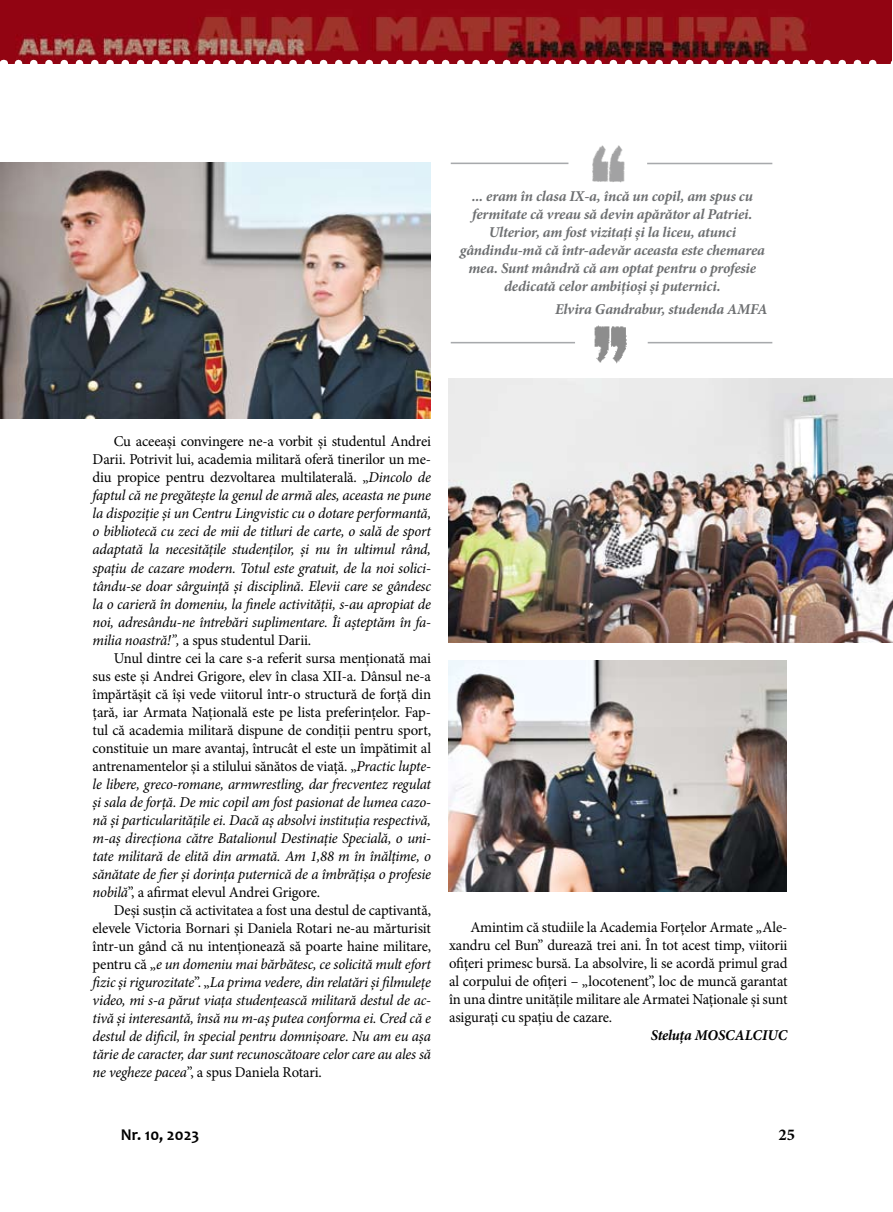
<style>
.page{position:relative;width:893px;height:1212px;background:#fff}
.page>*{position:absolute;margin:0;border:0;box-sizing:border-box;transform-origin:0 0}
.t1{font:700 16.5px "Candara";color:#000}
.t2{font:700 16.5px "Minion Pro";color:#000}
.t3{font:italic 15px/18px "Minion Pro";letter-spacing:-.02em;color:#000;text-align:justify}
.t4{font:15px/18px "Minion Pro";letter-spacing:-.015em;color:#000;text-align:justify}
.t5{font:italic 700 15px/18px "Minion Pro";letter-spacing:-.015em;color:#6d6f71;text-align:center}
.t6{font:italic 700 15px "Minion Pro";letter-spacing:-.01em;color:#000}
.s1{font-style:normal}
.s2{font-style:italic}
</style>
<div class="page">
<hr style="left:451px;top:163px;width:117px;height:1px;background:#a7a9ac">
<img style="left:592px;top:145px;width:33px;height:38px">
<hr style="left:647px;top:163px;width:125px;height:1px;background:#a7a9ac">
<hr style="left:451px;top:342px;width:124px;height:1px;background:#a7a9ac">
<img style="left:594px;top:325px;width:33px;height:39px">
<hr style="left:648px;top:342px;width:124px;height:1px;background:#a7a9ac">
<img style="left:0;top:162px;width:430px;height:257px">
<img style="left:448px;top:378px;width:445px;height:264px">
<img style="left:449px;top:660px;width:337px;height:231px">
<img style="left:0;top:0;width:892px;height:64px">
<svg style="left:0;top:59px;width:4px;height:5px"></svg>
<svg style="left:18px;top:60px;width:874px;height:4px"></svg>
<p class="t5" style="left:460px;top:187px;width:307px">... eram în clasa IX-a, încă un copil, am spus cu fermitate că vreau să devin apărător al Patriei.<br>Ulterior, am fost vizitați și la liceu, atunci gândindu-mă că într-adevăr aceasta este chemarea mea. Sunt mândră că am optat pentru o profesie dedicată celor ambițioși și puternici.</p>
<p class="t5" style="left:555px;top:300px;width:214px">Elvira Gandrabur, studenda AMFA</p>
<p class="t3" style="left:93px;top:433px;width:340px;text-indent:21px"><span class="s1">Cu aceeași convingere ne-a vorbit și studentul Andrei Darii. Potrivit lui, academia militară oferă tinerilor un me&shy;diu propice pentru dezvoltarea multilaterală. „</span>Dincolo de faptul că ne pregătește la genul de armă ales, aceasta ne pune la dispoziție și un Centru Lingvistic cu o dotare performantă, o bibliotecă cu zeci de mii de titluri de carte, o sală de sport adaptată la necesitățile studenților, și nu în ultimul rând, spațiu de cazare modern. Totul este gratuit, de la noi solici&shy;tându-se doar sârguință și disciplină. Elevii care se gândesc la o carieră în domeniu, la finele activității, s-au apropiat de noi, adresându-ne întrebări suplimentare. Îi așteptăm în fa&shy;milia noastră!”, <span class="s1">a spus studentul Darii.</span></p>
<p class="t4" style="left:93px;top:649px;width:340px;text-indent:21px">Unul dintre cei la care s-a referit sursa menționată mai sus este și Andrei Grigore, elev în clasa XII -a. Dânsul ne-a împărtășit că își vede viitorul într-o structură de forță din țară, iar Armata Națională este pe lista preferințelor. Fap&shy;tul că academia militară dispune de condiţii pentru sport, constituie un mare avantaj, întrucât el este un împătimit al antrenamentelor și a stilului sănătos de viață. „<span class="s2">Practic lupte&shy;le libere, greco-romane, armwrestling, dar frecventez regulat și sala de forță. De mic copil am fost pasionat de lumea cazo&shy;nă și particularitățile ei. Dacă aș absolvi instituția respectivă, m-aș direcționa către Batalionul Destinație Specială, o uni&shy;tate militară de elită din armată. Am 1,88 m în înălțime, o sănătate de fier și dorința puternică de a îmbrățișa o profesie nobilă</span>”, a afirmat elevul Andrei Grigore.</p>
<p class="t3" style="left:93px;top:901px;width:340px;text-indent:21px"><span class="s1">Deși susțin că activitatea a fost una destul de captivantă, elevele Victoria Bornari și Daniela Rotari ne-au mărturisit într-un gând că nu intenționează să poarte haine militare, pentru că „</span>e un domeniu mai bărbătesc, ce solicită mult efort fizic și rigurozitate<span class="s1">”. „</span>La prima vedere, din relatări și filmulețe video, mi s-a părut viața studențească militară destul de ac&shy;tivă și interesantă, însă nu m-aș putea conforma ei. Cred că e destul de dificil, în special pentru domnișoare. Nu am eu așa tărie de caracter, dar sunt recunoscătoare celor care au ales să ne vegheze pacea<span class="s1">”, a spus Daniela Rotari.</span></p>
<p class="t4" style="left:449px;top:918px;width:340px;text-indent:21px">Amintim că studiile la Academia Forțelor Armate „Ale&shy;xandru cel Bun” durează trei ani. În tot acest timp, viitorii ofițeri primesc bursă. La absolvire, li se acordă primul grad al corpului de ofițeri – „locotenent”, loc de muncă garantat în una dintre unitățile militare ale Armatei Naționale și sunt asigurați cu spațiu de cazare.</p>
<p class="t6" style="left:651px;top:1024px;width:138px">Steluța Moscal ciuc</p>
<p class="t1" style="left:121px;top:1124px;width:80px">Nr. 10, 2023</p>
<p class="t2" style="left:778px;top:1123px;width:18px">25</p>
</div>
